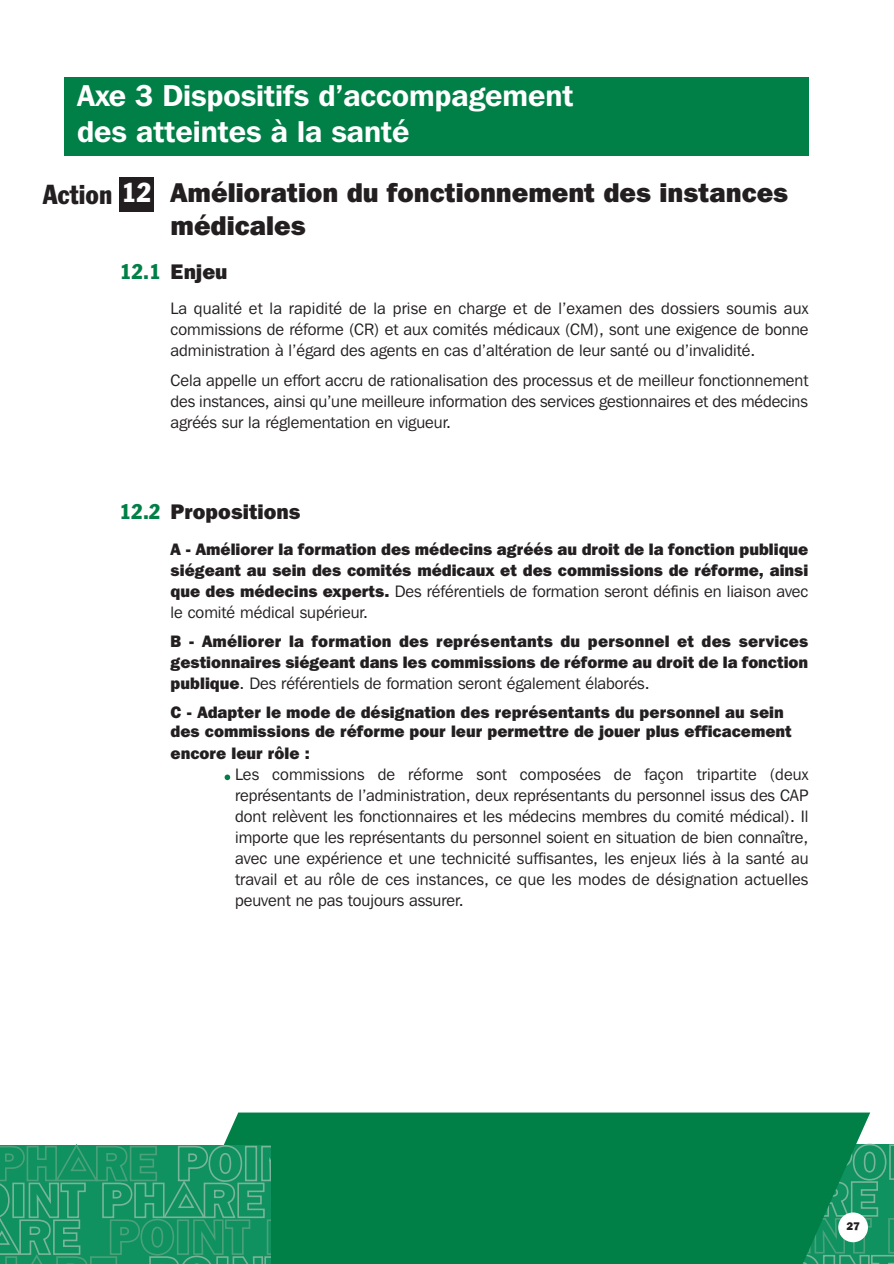
<style>
.page{position:relative;width:894px;height:1264px;background:#fff}
.page>*{position:absolute;margin:0;border:0;box-sizing:border-box;transform-origin:0 0}
.t1{font:600 30px/36px "Franklin Gothic IT Cby BT";color:#fff}
.t2{font:800 27px/32.2px "Franklin Gothic IT Cby BT";color:#231f20}
.t3{font:condensed 27px "Franklin Gothic BT";color:#231f20}
.t4{font:800 21px "Franklin Gothic IT Cby BT";color:#231f20}
.t5{font:condensed 21px "Franklin Gothic BT";color:#007f46}
.t6{font:16.5px/21px "Franklin Gothic IT Cby BT";color:#231f20;text-align:justify}
.t7{font:800 16.5px/21px "Franklin Gothic IT Cby BT";color:#231f20;text-align:justify}
.t8{font:800 11.1px "Franklin Gothic IT Cby BT";color:#231f20}
.s1{color:#fff}
.s2{font-weight:400}
</style>
<div class="page">
<div style="left:224px;top:1112px;width:646px;height:152px;background:#007f46"></div>
<svg style="left:225px;top:774px;width:5px;height:6px"></svg>
<div style="left:64px;top:77px;width:744px;height:79px;background:#007f46"></div>
<div style="left:120px;top:178px;width:34px;height:34px;background:#231f20"></div>
<svg style="left:0;top:1143px;width:270px;height:121px;background:#23976a"></svg>
<svg style="left:671px;top:1142px;width:223px;height:122px;background:#0f8854"></svg>
<h1 class="t1" style="left:77px;top:80px;width:498px">Axe 3 Dispositifs d’accompagement des atteintes à la santé</h1>
<h2 class="t3" style="left:43px;top:185px;width:110px">Action <span class="s1">12</span></h2>
<p class="t5" style="left:120px;top:264px;width:43px">12.1</p>
<h2 class="t2" style="left:171px;top:179px;width:619px">Amélioration du fonctionnement des instances médicales</h2>
<p class="t4" style="left:171px;top:264px;width:59px">Enjeu</p>
<p class="t6" style="left:171px;top:300px;width:639px">La qualité et la rapidité de la prise en charge et de l’examen des dossiers soumis aux commissions de réforme (CR) et aux comités médicaux (CM), sont une exigence de bonne administration à l’égard des agents en cas d’altération de leur santé ou d’invalidité.</p>
<p class="t6" style="left:171px;top:371px;width:639px">Cela appelle un effort accru de rationalisation des processus et de meilleur fonctionnement des instances, ainsi qu’une meilleure information des services gestionnaires et des médecins agréés sur la réglementation en vigueur.</p>
<p class="t5" style="left:120px;top:504px;width:43px">12.2</p>
<p class="t4" style="left:171px;top:504px;width:131px">Propositions</p>
<p class="t7" style="left:171px;top:540px;width:639px">A - Améliorer la formation des médecins agréés au droit de la fonction publique siégeant au sein des comités médicaux et des commissions de réforme, ainsi que des médecins experts. <span class="s2">Des référentiels de formation seront définis en liaison avec le comité médical supérieur.</span></p>
<p class="t7" style="left:171px;top:632px;width:639px">B - Améliorer la formation des représentants du personnel et des services gestionnaires siégeant dans les commissions de réforme au droit de la fonction publique<span class="s2">. Des référentiels de formation seront également élaborés.</span></p>
<p class="t7" style="left:171px;top:703px;width:623px;line-height:19.8px">C - Adapter le mode de désignation des représentants du personnel au sein des commissions de réforme pour leur permettre de jouer plus efficacement</p>
<p class="t7" style="left:171px;top:744px;width:141px">encore leur rôle :</p>
<p class="t6" style="left:235px;top:765px;width:575px">Les commissions de réforme sont composées de façon tripartite (deux représentants de l’administration, deux représentants du personnel issus des CAP dont relèvent les fonctionnaires et les médecins membres du comité médical). Il importe que les représentants du personnel soient en situation de bien connaître, avec une expérience et une technicité suffisantes, les enjeux liés à la santé au travail et au rôle de ces instances, ce que les modes de désignation actuelles peuvent ne pas toujours assurer.</p>
<p class="t8" style="left:846px;top:1222px;width:15px">27</p>
</div>
